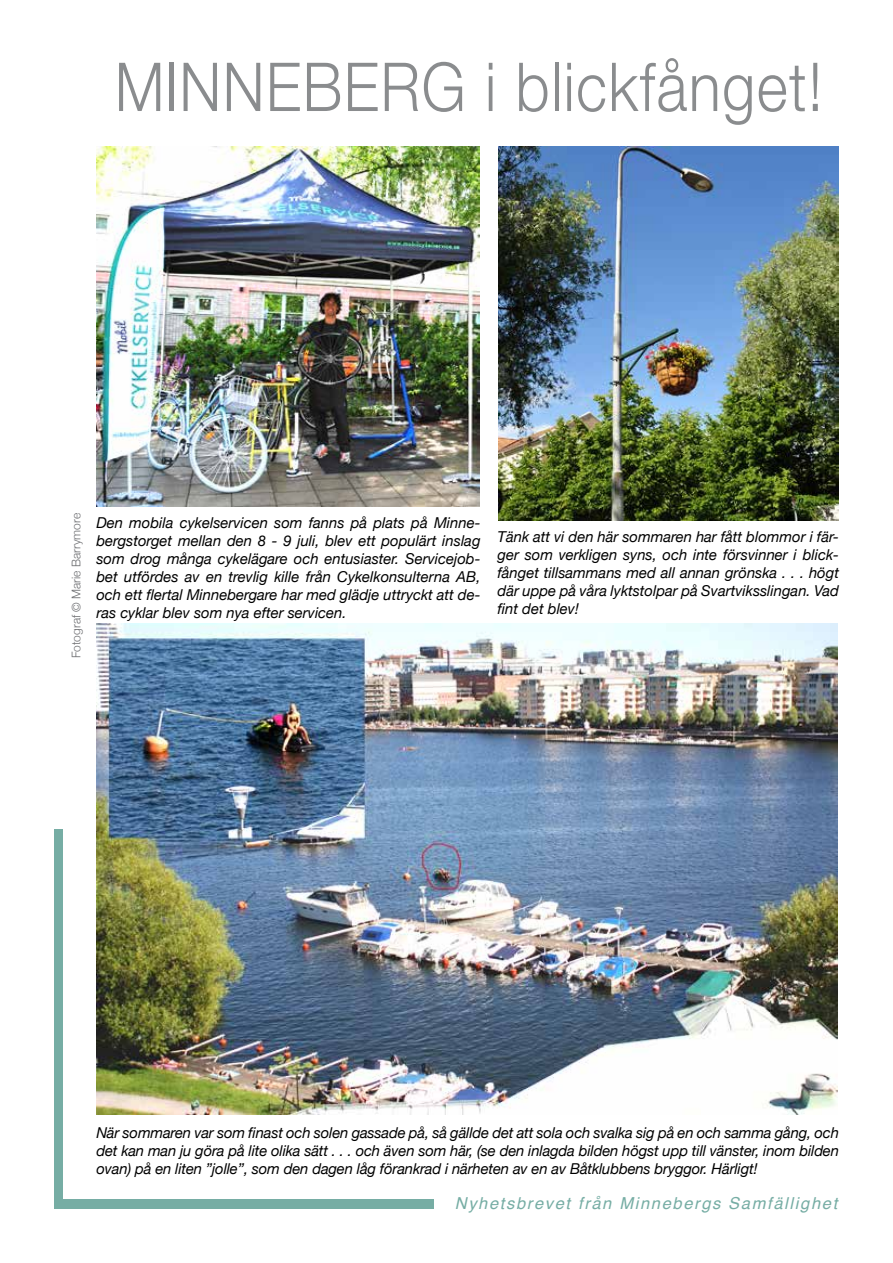
<style>
.page{position:relative;width:893px;height:1263px;background:#fff}
.page>*{position:absolute;margin:0;border:0;box-sizing:border-box;transform-origin:0 0}
.t1{font:300 67.5px "Helvetica Neue";letter-spacing:.025em;color:#8a8c8e;scale:.88 1}
.t2{font:italic 16.5px "Helvetica";letter-spacing:.1em;color:#76ada4}
.t3{font:italic 15px/18px "Helvetica Neue";color:#000;text-align:justify}
.t4{font:300 12px "Helvetica Neue";color:#6d6e71}
</style>
<div class="page">
<div style="left:54px;top:830px;width:9px;height:379px;background:#76ada4"></div>
<div style="left:54px;top:1199px;width:379px;height:10px;background:#76ada4"></div>
<img style="left:96px;top:624px;width:742px;height:490px">
<img style="left:499px;top:147px;width:340px;height:374px">
<img style="left:97px;top:147px;width:382px;height:359px">
<h1 class="t1" style="left:115px;top:32px;width:805px">MINNEBERG i blickfånget!</h1>
<p class="t4" style="left:66px;top:658px;width:146px;rotate:-90deg">Fotograf © Marie Barrymore</p>
<p class="t3" style="left:96px;top:515px;width:386px">Den mobila cykelservicen som fanns på plats på Minne&shy;bergstorget mellan den 8 - 9 juli, blev ett populärt inslag som drog många cykelägare och entusiaster. Servicejob&shy;bet utfördes av en trevlig kille från Cykelkonsulterna AB, och ett flertal Minnebergare har med glädje uttryckt att de&shy;ras cyklar blev som nya efter servicen.</p>
<p class="t3" style="left:497px;top:528px;width:343px">Tänk att vi den här sommaren har fått blommor i fär&shy;ger som verkligen syns, och inte försvinner i blick&shy;fånget tillsammans med all annan grönska . . . högt där uppe på våra lyktstolpar på Svartviksslingan. Vad fint det blev!</p>
<p class="t3" style="left:96px;top:1125px;width:744px">När sommaren var som finast och solen gassade på, så gällde det att sola och svalka sig på en och samma gång, och det kan man ju göra på lite olika sätt . . . och även som här, (se den inlagda bilden högst upp till vänster, inom bilden ovan) på en liten ”jolle”, som den dagen låg förankrad i närheten av en av Båtklubbens bryggor. Härligt!</p>
<p class="t2" style="left:455px;top:1190px;width:384px">Nyhetsbrevet från Minnebergs Samfällighet</p>
</div>
